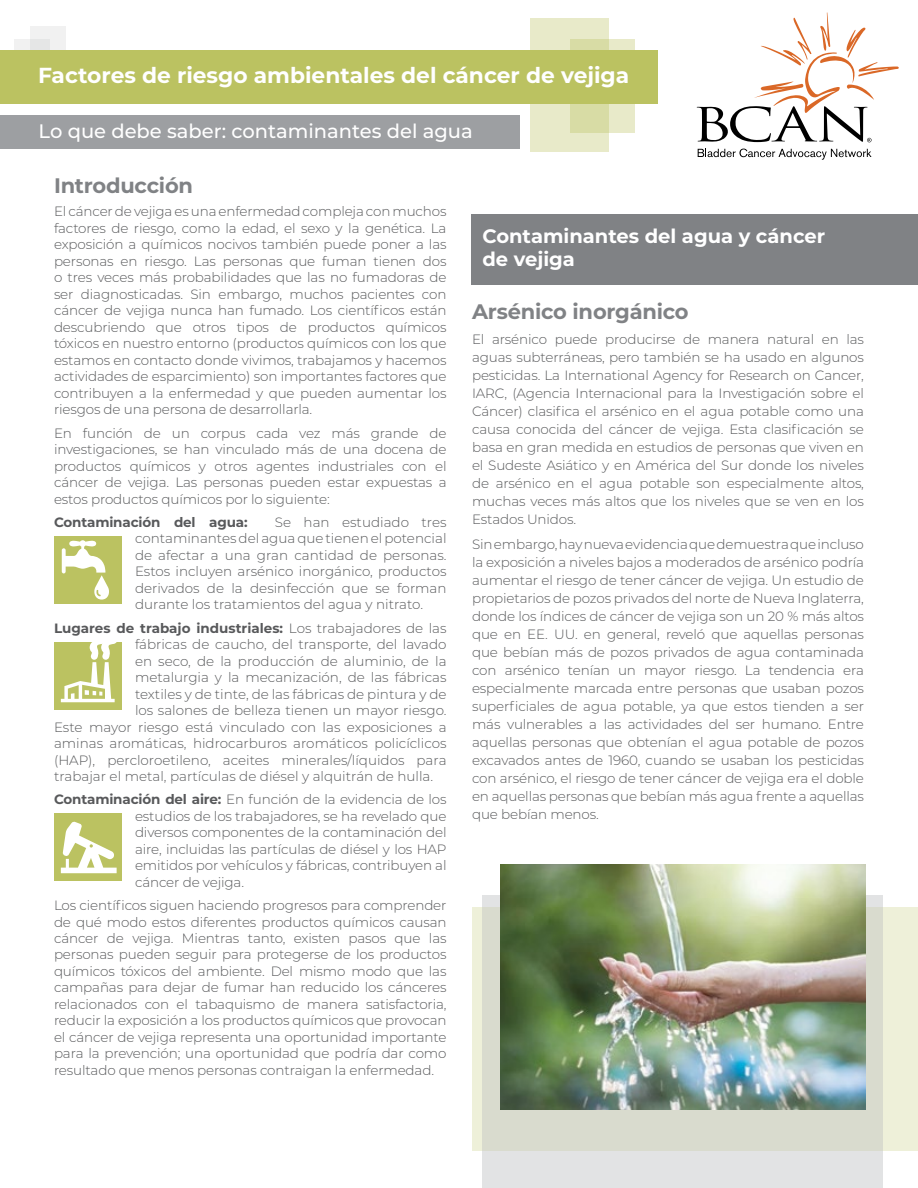
<style>
.page{position:relative;width:918px;height:1188px;background:#fff}
.page>*{position:absolute;margin:0;border:0;box-sizing:border-box;transform-origin:0 0}
.t1{font:700 21.75px "Montserrat";color:#fff}
.t2{font:700 21px "Montserrat";letter-spacing:-.01em;color:#808285}
.t3{font:500 19.5px "Montserrat";color:#fff}
.t4{font:700 19.5px/23.4px "Montserrat";color:#fff}
.t5{font:300 13.5px/16.5px "Montserrat";color:#58595b;text-align:justify}
.t6{font:700 13.5px "Montserrat";letter-spacing:-.005em;color:#58595b}
.s1{font-weight:300}
.s2{font-weight:700}
</style>
<div class="page">
<div style="left:471px;top:214px;width:447px;height:71px;background:#808285"></div>
<div style="left:472px;top:907px;width:446px;height:244px;background:#eef0d9"></div>
<div style="left:482px;top:895px;width:401px;height:293px;background:linear-gradient(to right,#dddfd8,#dddfd8)"></div>
<div style="left:30px;top:26px;width:36px;height:51px;background:#f1f1f1"></div>
<div style="left:14px;top:39px;width:36px;height:50px;background:#e5e6e6"></div>
<div style="left:570px;top:39px;width:64px;height:93px;background:#e8eac9"></div>
<svg style="left:531px;top:19px;width:78px;height:133px;background:#e3e6bf"></svg>
<div style="left:0;top:50px;width:658px;height:54px;background:#bbc261"></div>
<div style="left:0;top:115px;width:519px;height:34px;background:#9d9fa2"></div>
<svg style="left:697px;top:13px;width:202px;height:129px"></svg>
<svg style="left:698px;top:149px;width:174px;height:11px"></svg>
<img style="left:500px;top:864px;width:365px;height:246px">
<div style="left:54px;top:537px;width:68px;height:67px;background:#bbc261"></div>
<svg style="left:62px;top:540px;width:47px;height:60px"></svg>
<div style="left:54px;top:642px;width:68px;height:67px;background:#bbc261"></div>
<svg style="left:61px;top:642px;width:56px;height:60px"></svg>
<div style="left:54px;top:814px;width:68px;height:67px;background:#bbc261"></div>
<svg style="left:61px;top:821px;width:56px;height:52px"></svg>
<h1 class="t1" style="left:38px;top:60px;width:593px">Factores de riesgo ambientales del cáncer de vejiga</h1>
<h3 class="t3" style="left:39px;top:117px;width:436px">Lo que debe saber: contaminantes del agua</h3>
<h2 class="t2" style="left:54px;top:171px;width:141px">Introducción</h2>
<p class="t5" style="left:54px;top:203px;width:394px">El cáncer de vejiga es una enfermedad compleja con muchos factores de riesgo, como la edad, el sexo y la genética. La exposición a químicos nocivos también puede poner a las personas en riesgo. Las personas que fuman tienen dos o tres veces más probabilidades que las no fumadoras de ser diagnosticadas. Sin embargo, muchos pacientes con cáncer de vejiga nunca han fumado. Los científicos están descubriendo que otros tipos de productos químicos tóxicos en nuestro entorno (productos químicos con los que estamos en contacto donde vivimos, trabajamos y hacemos actividades de esparcimiento) son importantes factores que contribuyen a la enfermedad y que pueden aumentar los riesgos de una persona de desarrollarla.</p>
<p class="t5" style="left:54px;top:424px;width:394px">En función de un corpus cada vez más grande de investigaciones, se han vinculado más de una docena de productos químicos y otros agentes industriales con el cáncer de vejiga. Las personas pueden estar expuestas a estos productos químicos por lo siguiente:</p>
<p class="t6" style="left:54px;top:512px;width:195px">Contaminación del agua:</p>
<h3 class="t4" style="left:482px;top:223px;width:344px">Contaminantes del agua y cáncer de vejiga</h3>
<h2 class="t2" style="left:472px;top:297px;width:218px">Arsénico inorgánico</h2>
<p class="t5" style="left:472px;top:330px;width:393px;line-height:18px">El arsénico puede producirse de manera natural en las aguas subterráneas, pero también se ha usado en algunos pesticidas. La International Agency for Research on Cancer, IARC, (Agencia Internacional para la Investigación sobre el Cáncer) clasifica el arsénico en el agua potable como una causa conocida del cáncer de vejiga. Esta clasificación se basa en gran medida en estudios de personas que viven en el Sudeste Asiático y en América del Sur donde los niveles de arsénico en el agua potable son especialmente altos, muchas veces más altos que los niveles que se ven en los Estados Unidos.</p>
<p class="t5" style="left:472px;top:535px;width:393px;line-height:18px">Sin embargo, hay nueva evidencia que demuestra que incluso la exposición a niveles bajos a moderados de arsénico podría aumentar el riesgo de tener cáncer de vejiga. Un estudio de propietarios de pozos privados del norte de Nueva Inglaterra, donde los índices de cáncer de vejiga son un 20 % más altos que en EE. UU. en general, reveló que aquellas personas que bebían más de pozos privados de agua contaminada con arsénico tenían un mayor riesgo. La tendencia era especialmente marcada entre personas que usaban pozos superficiales de agua potable, ya que estos tienden a ser más vulnerables a las actividades del ser humano. Entre aquellas personas que obtenían el agua potable de pozos excavados antes de 1960, cuando se usaban los pesticidas con arsénico, el riesgo de tener cáncer de vejiga era el doble en aquellas personas que bebían más agua frente a aquellas que bebían menos.</p>
<p class="t5" style="left:135px;top:513px;width:313px;text-indent:140px">Se han estudiado tres contaminantes del agua que tienen el potencial de afectar a una gran cantidad de personas.<br>Estos incluyen arsénico inorgánico, productos derivados de la desinfección que se forman durante los tratamientos del agua y nitrato.</p>
<p class="t6" style="left:54px;top:618px;width:394px">Lugares de trabajo industriales: <span class="s1">Los trabajadores de las</span></p>
<p class="t5" style="left:135px;top:636px;width:313px">fábricas de caucho, del transporte, del lavado</p>
<p class="t5" style="left:135px;top:652px;width:313px">en seco, de la producción de aluminio, de la</p>
<p class="t5" style="left:135px;top:669px;width:313px">metalurgia y la mecanización, de las fábricas</p>
<p class="t5" style="left:135px;top:685px;width:313px">textiles y de tinte, de las fábricas de pintura y de</p>
<p class="t5" style="left:135px;top:702px;width:313px">los salones de belleza tienen un mayor riesgo.</p>
<p class="t5" style="left:54px;top:718px;width:394px">Este mayor riesgo está vinculado con las exposiciones a</p>
<p class="t5" style="left:54px;top:735px;width:394px">aminas aromáticas, hidrocarburos aromáticos policíclicos</p>
<p class="t5" style="left:54px;top:751px;width:394px">(HAP), percloroetileno, aceites minerales/líquidos para</p>
<p class="t5" style="left:54px;top:768px;width:381px">trabajar el metal, partículas de diésel y alquitrán de hulla.</p>
<p class="t5" style="left:135px;top:791px;width:313px;text-indent:-81px"><span class="s2">Contaminación del aire:</span> En función de la evidencia de los estudios de los trabajadores, se ha revelado que diversos componentes de la contaminación del aire, incluidas las partículas de diésel y los HAP emitidos por vehículos y fábricas, contribuyen al cáncer de vejiga.</p>
<p class="t5" style="left:54px;top:897px;width:394px">Los científicos siguen haciendo progresos para comprender de qué modo estos diferentes productos químicos causan cáncer de vejiga. Mientras tanto, existen pasos que las personas pueden seguir para protegerse de los productos químicos tóxicos del ambiente. Del mismo modo que las campañas para dejar de fumar han reducido los cánceres relacionados con el tabaquismo de manera satisfactoria, reducir la exposición a los productos químicos que provocan el cáncer de vejiga representa una oportunidad importante para la prevención; una oportunidad que podría dar como resultado que menos personas contraigan la enfermedad.</p>
</div>
